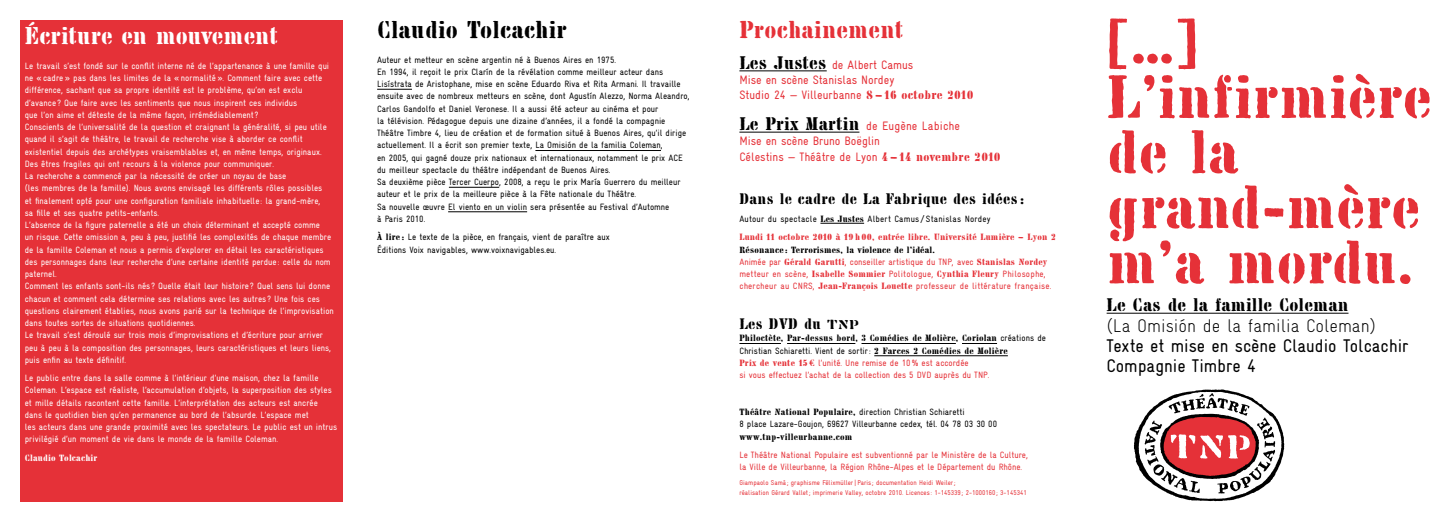
<style>
.page{position:relative;width:1454px;height:521px;background:#fff}
.page>*{position:absolute;margin:0;border:0;box-sizing:border-box;transform-origin:0 0}
.t1{font:61.25px/55.1px "Chaillot";color:#e53138}
.t2{font:24.5px "Chaillot";color:#fff}
.t3{font:24.5px "Chaillot";letter-spacing:.01em;color:#000}
.t4{font:24.5px "Chaillot";letter-spacing:.01em;color:#e53138}
.t5{font:18.38px/19.9px "Gravur Condensed";color:#000}
.t6{font:300 18.38px "Gravur Condensed";color:#000}
.t7{font:18.38px "Chaillot";letter-spacing:.01em;color:#000}
.t8{font:15.31px "Chaillot";letter-spacing:.02em;color:#000}
.t9{font:12.25px/15.3px "Gravur Condensed";letter-spacing:-.005em;color:#e53138}
.t10{font:9.19px/12.2px "Gravur Condensed";color:#fff}
.t11{font:9.19px/12.2px "Gravur Condensed";color:#000}
.t12{font:9.19px/12.2px "Gravur Condensed";color:#e53138}
.t13{font:9.19px/12.2px "Gravur Condensed";letter-spacing:.02em;color:#e53138}
.t14{font:9.19px "Chaillot";letter-spacing:.02em;color:#000}
.t15{font:9.19px "Chaillot";letter-spacing:.02em;color:#e53138}
.t16{font:9.19px "Gravur Condensed";letter-spacing:.02em;color:#000}
.t17{font:9.19px "Chaillot";letter-spacing:.02em;color:#fff}
.t18{font:7px/9.2px "Gravur Condensed";color:#e53138}
.s1{font-family:"Chaillot"}
.s2{font-family:"Chaillot";font-size:18.38px;color:#000}
.s3{font-family:"Gravur Condensed"}
.s4{color:#000}
.s5{font-family:"Chaillot";color:#000}
</style>
<div class="page">
<hr style="left:1106px;top:313px;width:242px;height:1px;background:#000">
<hr style="left:739px;top:70px;width:87px;height:1px;background:#000">
<hr style="left:739px;top:132px;width:120px;height:1px;background:#000">
<hr style="left:820px;top:223px;width:44px;height:1px;background:#000">
<hr style="left:739px;top:343px;width:42px;height:1px;background:#000">
<hr style="left:787px;top:343px;width:68px;height:1px;background:#000">
<hr style="left:861px;top:343px;width:95px;height:1px;background:#000">
<hr style="left:962px;top:343px;width:35px;height:1px;background:#000">
<hr style="left:874px;top:355px;width:134px;height:1px;background:#000">
<svg style="left:1133px;top:389px;width:151px;height:112px"></svg>
<div style="left:20px;top:20px;width:322px;height:481px;background:#e53138"></div>
<hr style="left:377px;top:89px;width:35px;height:1px;background:#000">
<hr style="left:535px;top:150px;width:126px;height:1px;background:#000">
<hr style="left:449px;top:187px;width:50px;height:1px;background:#000">
<hr style="left:448px;top:211px;width:79px;height:1px;background:#000">
<h2 class="t2" style="left:25px;top:22px;width:255px">Écriture en mouvement</h2>
<p class="t10" style="left:25px;top:60px;width:310px">Le travail s’est fondé sur le conflit interne né de l’appartenance à une famille qui ne «cadre» pas dans les limites de la «normalité». Comment faire avec cette différence, sachant que sa propre identité est le problème, qu’on est exclu d’avance ? Que faire avec les sentiments que nous inspirent ces individus<br>que l’on aime et déteste de la même façon, irrémédiablement?<br>Conscients de l’universalité de la question et craignant la généralité, si peu utile quand il s’agit de théâtre, le travail de recherche vise à aborder ce conflit existentiel depuis des archétypes vraisemblables et, en même temps, originaux.<br>Des êtres fragiles qui ont recours à la violence pour communiquer.<br>La recherche a commencé par la nécessité de créer un noyau de base<br>(les membres de la famille). Nous avons envisagé les différents rôles possibles<br>et finalement opté pour une configuration familiale inhabituelle : la grand-mère,<br>sa fille et ses quatre petits-enfants.<br>L’absence de la figure paternelle a été un choix déterminant et accepté comme<br>un risque. Cette omission a, peu à peu, justifié les complexités de chaque membre de la famille Coleman et nous a permis d’explorer en détail les caractéristiques des personnages dans leur recherche d’une certaine identité perdue : celle du nom paternel.<br>Comment les enfants sont-ils nés ? Quelle était leur histoire ? Quel sens lui donne chacun et comment cela détermine ses relations avec les autres ? Une fois ces questions clairement établies, nous avons parié sur la technique de l’improvisation dans toutes sortes de situations quotidiennes.<br>Le travail s’est déroulé sur trois mois d’improvisations et d’écriture pour arriver peu à peu à la composition des personnages, leurs caractéristiques et leurs liens, puis enfin au texte définitif.</p>
<p class="t10" style="left:25px;top:372px;width:314px">Le public entre dans la salle comme à l’intérieur d’une maison, chez la famille Coleman. L’espace est réaliste, l’accumulation d’objets, la superposition des styles et mille détails racontent cette famille. L’interprétation des acteurs est ancrée dans le quotidien bien qu’en permanence au bord de l’absurde. L’espace met<br>les acteurs dans une grande proximité avec les spectateurs. Le public est un intrus privilégié d’un moment de vie dans le monde de la famille Coleman.</p>
<p class="t17" style="left:25px;top:452px;width:74px">Claudio Tolcachir</p>
<h2 class="t3" style="left:377px;top:15px;width:191px">Claudio Tolcachir</h2>
<p class="t11" style="left:377px;top:53px;width:314px">Auteur et metteur en scène argentin né à Buenos Aires en 1975.<br>En 1994, il reçoit le prix Clarín de la révélation comme meilleur acteur dans Lisístrata de Aristophane, mise en scène Eduardo Riva et Rita Armani. Il travaille ensuite avec de nombreux metteurs en scène, dont Agustín Alezzo, Norma Aleandro, Carlos Gandolfo et Daniel Veronese. Il a aussi été acteur au cinéma et pour<br>la télévision. Pédagogue depuis une dizaine d’années, il a fondé la compagnie Théâtre Timbre 4, lieu de création et de formation situé à Buenos Aires, qu’il dirige actuellement. Il a écrit son premier texte, La Omisión de la familia Coleman,<br>en 2005, qui gagné douze prix nationaux et internationaux, notamment le prix ACE du meilleur spectacle du théâtre indépendant de Buenos Aires.<br>Sa deuxième pièce Tercer Cuerpo, 2008, a reçu le prix María Guerrero du meilleur auteur et le prix de la meilleure pièce à la Fête nationale du Théâtre.<br>Sa nouvelle œuvre El viento en un violin sera présentée au Festival d’Automne<br>à Paris 2010.</p>
<p class="t11" style="left:377px;top:231px;width:234px"><span class="s1">À lire :</span> Le texte de la pièce, en français, vient de paraître aux<br>Éditions Voix navigables, www.voixnavigables.eu.</p>
<h2 class="t4" style="left:739px;top:15px;width:165px">Prochainement</h2>
<h3 class="t9" style="left:739px;top:57px;width:236px"><span class="s2">Les Justes</span> de Albert Camus<br>Mise en scène Stanislas Nordey<br>Studio 24 — Villeurbanne <span class="s1">8 — 16 octobre 2010</span></h3>
<h3 class="t9" style="left:739px;top:118px;width:263px"><span class="s2">Le Prix Martin</span> de Eugène Labiche<br>Mise en scène Bruno Boëglin<br>Célestins — Théâtre de Lyon <span class="s1">4 — 14 novembre 2010</span></h3>
<h3 class="t8" style="left:739px;top:189px;width:286px">Dans le cadre de La Fabrique des idées :</h3>
<p class="t16" style="left:739px;top:214px;width:253px">Autour du spectacle <span class="s1">Les Justes</span> Albert Camus / Stanislas Nordey</p>
<p class="t15" style="left:739px;top:232px;width:318px">Lundi 11 octobre 2010 à 19 h 00, entrée libre. Université Lumière — Lyon 2</p>
<p class="t14" style="left:739px;top:244px;width:197px">Résonance : Terrorismes, la violence de l’idéal.</p>
<p class="t13" style="left:739px;top:256px;width:313px">Animée par <span class="s1">Gérald Garutti</span>, conseiller artistique du TNP, avec <span class="s1">Stanislas Nordey </span>metteur en scène, <span class="s1">Isabelle Sommier</span> Politologue, <span class="s1">Cynthia Fleury</span> Philosophe, chercheur au CNRS, <span class="s1">Jean-François Louette</span> professeur de littérature française.</p>
<h3 class="t8" style="left:739px;top:315px;width:121px">Les DVD du †</h3>
<p class="t14" style="left:739px;top:333px;width:308px">Philoctète, Par-dessus bord, 3 Comédies de Molière, Coriolan <span class="s3">créations de</span></p>
<p class="t12" style="left:739px;top:344px;width:270px"><span class="s4">Christian Schiaretti. Vient de sortir:</span> <span class="s5">2 Farces 2 Comédies de Molière<br></span><span class="s1">Prix de vente 15 €</span> l’unité. Une remise de 10% est accordée<br>si vous effectuez l’achat de la collection des 5 DVD auprès du TNP.</p>
<p class="t11" style="left:739px;top:406px;width:259px"><span class="s1">Théâtre National Populaire,</span> direction Christian Schiaretti<br>8 place Lazare-Goujon, 69627 Villeurbanne cedex, tél. 04 78 03 30 00</p>
<p class="t14" style="left:739px;top:431px;width:114px">www.tnp-villeurbanne.com</p>
<p class="t12" style="left:739px;top:448px;width:290px">Le Théâtre National Populaire est subventionné par le Ministère de la Culture, la Ville de Villeurbanne, la Région Rhône-Alpes et le Département du Rhône.</p>
<p class="t18" style="left:739px;top:478px;width:289px">Giampaolo Samà ; graphisme Félixmüller|Paris ; documentation Heidi Weiler;<br>réalisation Gérard Vallet; imprimerie Valley, octobre 2010. Licences : 1-145339 ; 2-1000160 ; 3-145341</p>
<h1 class="t1" style="left:1106px;top:14px;width:327px">[…]<br>L’infirmière de la grand-mère m’a mordu.</h1>
<h3 class="t7" style="left:1106px;top:294px;width:243px">Le Cas de la famille Coleman</h3>
<h3 class="t6" style="left:1106px;top:316px;width:271px">(La Omisión de la familia Coleman)</h3>
<h3 class="t5" style="left:1106px;top:336px;width:303px">Texte et mise en scène Claudio Tolcachir<br>Compagnie Timbre 4</h3>
</div>
